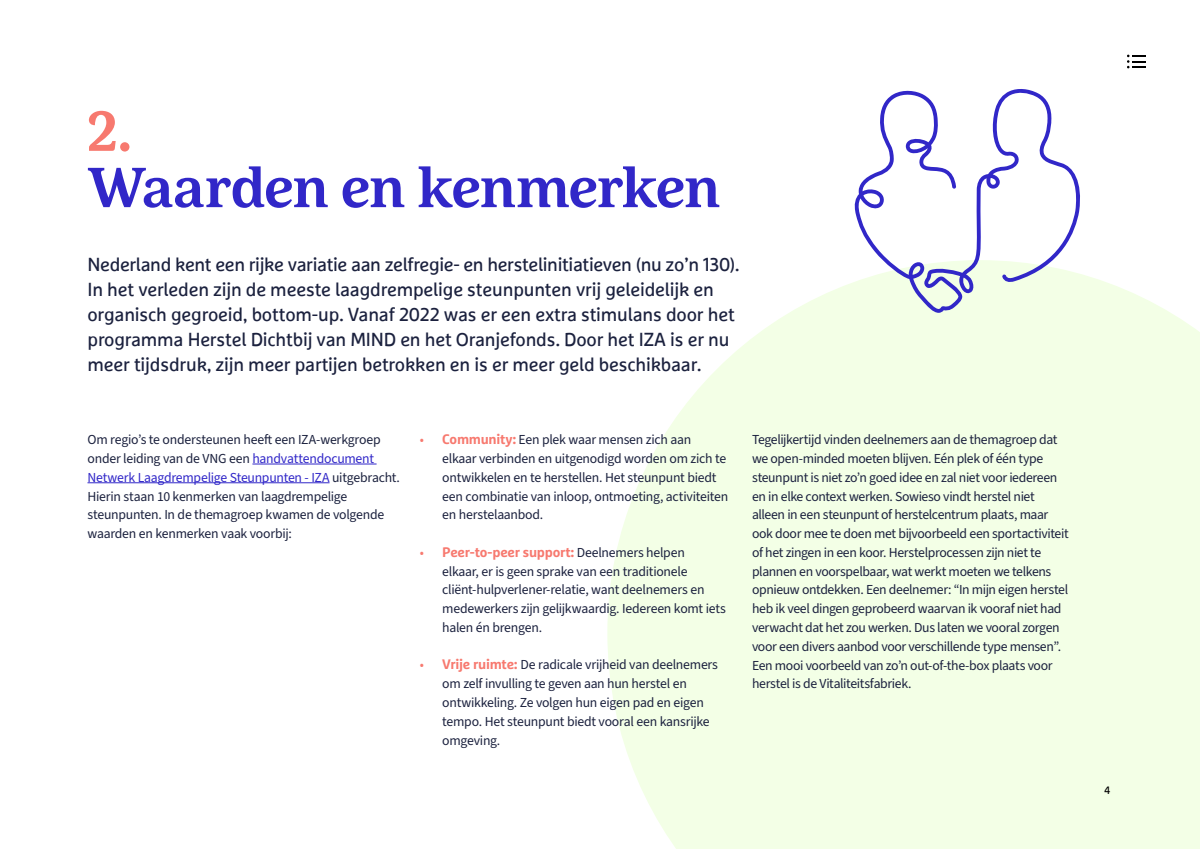
<style>
.page{position:relative;width:1200px;height:849px;background:#fff}
.page>*{position:absolute;margin:0;border:0;box-sizing:border-box;transform-origin:0 0}
.t1{font:700 56.25px "Marselis Serif OT";letter-spacing:-.025em;color:#3127c8}
.t2{font:700 56.25px "Marselis Serif OT";color:#f7796f}
.t3{font:18.75px/25px "Marselis Pro";letter-spacing:-.01em;color:#1b213e}
.t4{font:13.75px/18.8px "Source Sans 3";letter-spacing:-.025em;color:#1b213e}
.t5{font:700 13.75px "Marselis Pro";letter-spacing:-.015em;color:#f7796f}
.t6{font:10.62px "Marselis Pro";color:#000}
.s1{color:#3127c8}
.s2{color:#f7796f}
.s3{font-family:"Marselis Pro";font-weight:700;color:#f7796f}
.s4{font-family:"Source Sans 3";font-weight:400}
.s5{font-family:"Source Sans 3";font-weight:400;color:#1b213e}
</style>
<div class="page">
<svg style="left:1127px;top:55px;width:19px;height:13px"></svg>
<svg style="left:607px;top:275px;width:593px;height:573px;background:#f4ffe8"></svg>
<svg style="left:853px;top:89px;width:230px;height:223px"></svg>
<hr style="left:252px;top:463px;width:125px;height:1px;background:#3127c8">
<hr style="left:88px;top:482px;width:242px;height:1px;background:#3127c8">
<h1 class="t2" style="left:88px;top:97px;width:46px">2.</h1>
<h1 class="t1" style="left:88px;top:153px;width:634px">Waarden en kenmerken</h1>
<p class="t3" style="left:88px;top:252px;width:654px">Nederland kent een rijke variatie aan zelfregie- en herstelinitiatieven (nu zo’n 130).<br>In het verleden zijn de meeste laagdrempelige steunpunten vrij geleidelijk en organisch gegroeid, bottom-up. Vanaf 2022 was er een extra stimulans door het programma Herstel Dichtbij van MIND en het Oranjefonds. Door het IZA is er nu meer tijdsdruk, zijn meer partijen betrokken en is er meer geld beschikbaar.</p>
<p class="t4" style="left:88px;top:430px;width:314px">Om regio’s te ondersteunen heeft een IZA-werkgroep onder leiding van de VNG een <span class="s1">handvattendocument Netwerk Laagdrempelige Steunpunten - IZA</span> uitgebracht.<br>Hierin staan 10 kenmerken van laagdrempelige steunpunten. In de themagroep kwamen de volgende waarden en kenmerken vaak voorbij:</p>
<p class="t4" style="left:442px;top:430px;width:288px;text-indent:-22px"><span class="s2">•</span> <span class="s3">Community:</span> Een plek waar mensen zich aan elkaar verbinden en uitgenodigd worden om zich te ontwikkelen en te herstellen. Het steunpunt biedt een combinatie van inloop, ontmoeting, activiteiten en herstelaanbod.</p>
<p class="t5" style="left:420px;top:543px;width:267px"><span class="s4">•</span> Peer-to-peer support: <span class="s5">Deelnemers helpen</span></p>
<p class="t4" style="left:442px;top:561px;width:285px">elkaar, er is geen sprake van een traditionele cliënt-hulpverlener-relatie, want deelnemers en medewerkers zijn gelijkwaardig. Iedereen komt iets halen én brengen.</p>
<p class="t4" style="left:442px;top:655px;width:277px;text-indent:-22px"><span class="s2">•</span> <span class="s3">Vrije ruimte:</span> De radicale vrijheid van deelnemers om zelf invulling te geven aan hun herstel en ontwikkeling. Ze volgen hun eigen pad en eigen tempo. Het steunpunt biedt vooral een kansrijke omgeving.</p>
<p class="t4" style="left:752px;top:430px;width:318px">Tegelijkertijd vinden deelnemers aan de themagroep dat we open-minded moeten blijven. Eén plek of één type steunpunt is niet zo’n goed idee en zal niet voor iedereen en in elke context werken. Sowieso vindt herstel niet alleen in een steunpunt of herstelcentrum plaats, maar ook door mee te doen met bijvoorbeeld een sportactiviteit of het zingen in een koor. Herstelprocessen zijn niet te plannen en voorspelbaar, wat werkt moeten we telkens opnieuw ontdekken. Een deelnemer: “In mijn eigen herstel heb ik veel dingen geprobeerd waarvan ik vooraf niet had verwacht dat het zou werken. Dus laten we vooral zorgen voor een divers aanbod voor verschillende type mensen”.<br>Een mooi voorbeeld van zo’n out-of-the-box plaats voor herstel is de Vitaliteitsfabriek.</p>
<p class="t6" style="left:1105px;top:783px;width:7px">4</p>
</div>
